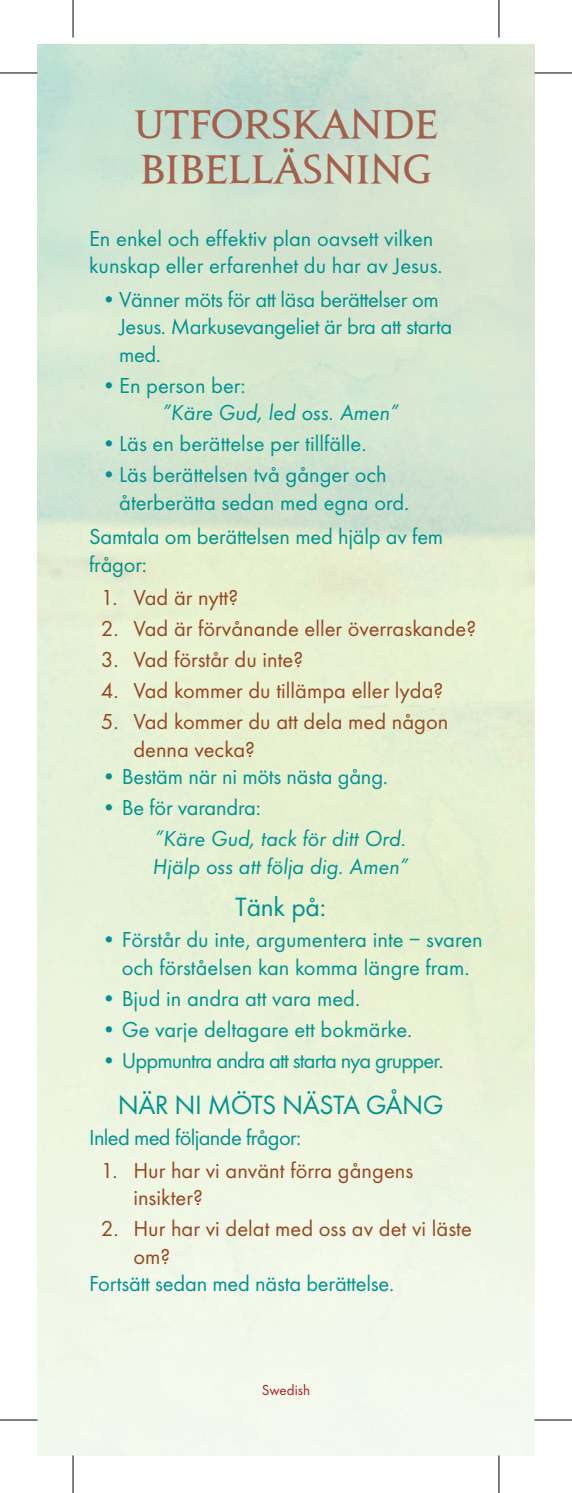
<style>
.page{position:relative;width:572px;height:1493px;background:#fff}
.page>*{position:absolute;margin:0;border:0;box-sizing:border-box;transform-origin:0 0}
.t1{font:700 36px/45px "Jupiter";color:#a4604c}
.t2{font:27.5px "Futura EF";letter-spacing:-.02em;color:#00938f}
.t3{font:22.5px/27.5px "Futura EF";letter-spacing:-.01em;color:#00938f}
.t4{font:22.5px/27.5px "Futura EF";color:#964721}
.t5{font:italic 22.5px/27.5px "Futura EF";color:#00938f}
.t6{font:22.5px "Futura EF";letter-spacing:-.04em;color:#00938f}
.t7{font:22.5px "Futura EF";letter-spacing:-.03em;color:#00938f}
.t8{font:15px "Futura EF";color:#af1e22}
</style>
<div class="page">
<hr style="left:0;top:73px;width:38px;height:1px;background:#000">
<hr style="left:534px;top:73px;width:37px;height:1px;background:#000">
<hr style="left:0;top:1419px;width:38px;height:1px;background:#000">
<hr style="left:534px;top:1419px;width:37px;height:1px;background:#000">
<hr style="left:73px;top:0;width:1px;height:38px;background:#000">
<hr style="left:73px;top:1455px;width:1px;height:37px;background:#000">
<hr style="left:498px;top:0;width:1px;height:38px;background:#000">
<hr style="left:498px;top:1455px;width:1px;height:37px;background:#000">
<p class="t1" style="left:134px;top:102px;width:305px">UTFORSKANDE<br>BIBELLÄSNING</p>
<p class="t3" style="left:89px;top:225px;width:354px">En enkel och effektiv plan oavsett vilken kunskap eller erfarenhet du har av Jesus.</p>
<p class="t3" style="left:119px;top:285px;width:334px;text-indent:-18px">•Vänner möts för att läsa berättelser om<br>Jesus. Markusevangeliet är bra att starta med.</p>
<p class="t3" style="left:101px;top:371px;width:145px">•En person ber:</p>
<p class="t5" style="left:162px;top:399px;width:238px">”Käre Gud, led oss. Amen”</p>
<p class="t3" style="left:101px;top:430px;width:266px">•Läs en berättelse per tillfälle.</p>
<p class="t3" style="left:119px;top:461px;width:291px;text-indent:-18px">•Läs berättelsen två gånger och återberätta sedan med egna ord.</p>
<p class="t3" style="left:89px;top:523px;width:355px">Samtala om berättelsen med hjälp av fem frågor:</p>
<p class="t4" style="left:101px;top:584px;width:139px">1. Vad är nytt?</p>
<p class="t4" style="left:101px;top:615px;width:376px">2. Vad är förvånande eller överraskande?</p>
<p class="t4" style="left:101px;top:646px;width:204px">3. Vad förstår du inte?</p>
<p class="t4" style="left:101px;top:677px;width:344px">4. Vad kommer du tillämpa eller lyda?</p>
<p class="t4" style="left:133px;top:708px;width:316px;text-indent:-32px">5. Vad kommer du att dela med någon denna vecka?</p>
<p class="t3" style="left:101px;top:763px;width:287px">• Bestäm när ni möts nästa gång.</p>
<p class="t3" style="left:101px;top:794px;width:161px">• Be för varandra:</p>
<p class="t5" style="left:153px;top:825px;width:257px">”Käre Gud, tack för ditt Ord.<br>Hjälp oss att följa dig. Amen”</p>
<p class="t2" style="left:235px;top:891px;width:92px">Tänk på:</p>
<p class="t3" style="left:101px;top:926px;width:382px;text-align:center">• Förstår du inte, argumentera inte – svaren och förståelsen kan komma längre fram.</p>
<p class="t3" style="left:101px;top:984px;width:260px">• Bjud in andra att vara med.</p>
<p class="t3" style="left:101px;top:1015px;width:312px">• Ge varje deltagare ett bokmärke.</p>
<p class="t6" style="left:101px;top:1047px;width:343px">• Uppmuntra andra att starta nya grupper.</p>
<p class="t2" style="left:118px;top:1088px;width:327px">NÄR NI MÖTS NÄSTA GÅNG</p>
<p class="t7" style="left:89px;top:1124px;width:213px">Inled med följande frågor:</p>
<p class="t4" style="left:133px;top:1156px;width:281px;text-indent:-32px">1. Hur har vi använt förra gångens insikter?</p>
<p class="t4" style="left:133px;top:1215px;width:339px;text-indent:-32px">2. Hur har vi delat med oss av det vi läste om?</p>
<p class="t3" style="left:89px;top:1270px;width:306px">Fortsätt sedan med nästa berättelse.</p>
<p class="t8" style="left:261px;top:1381px;width:50px">Swedish</p>
</div>
